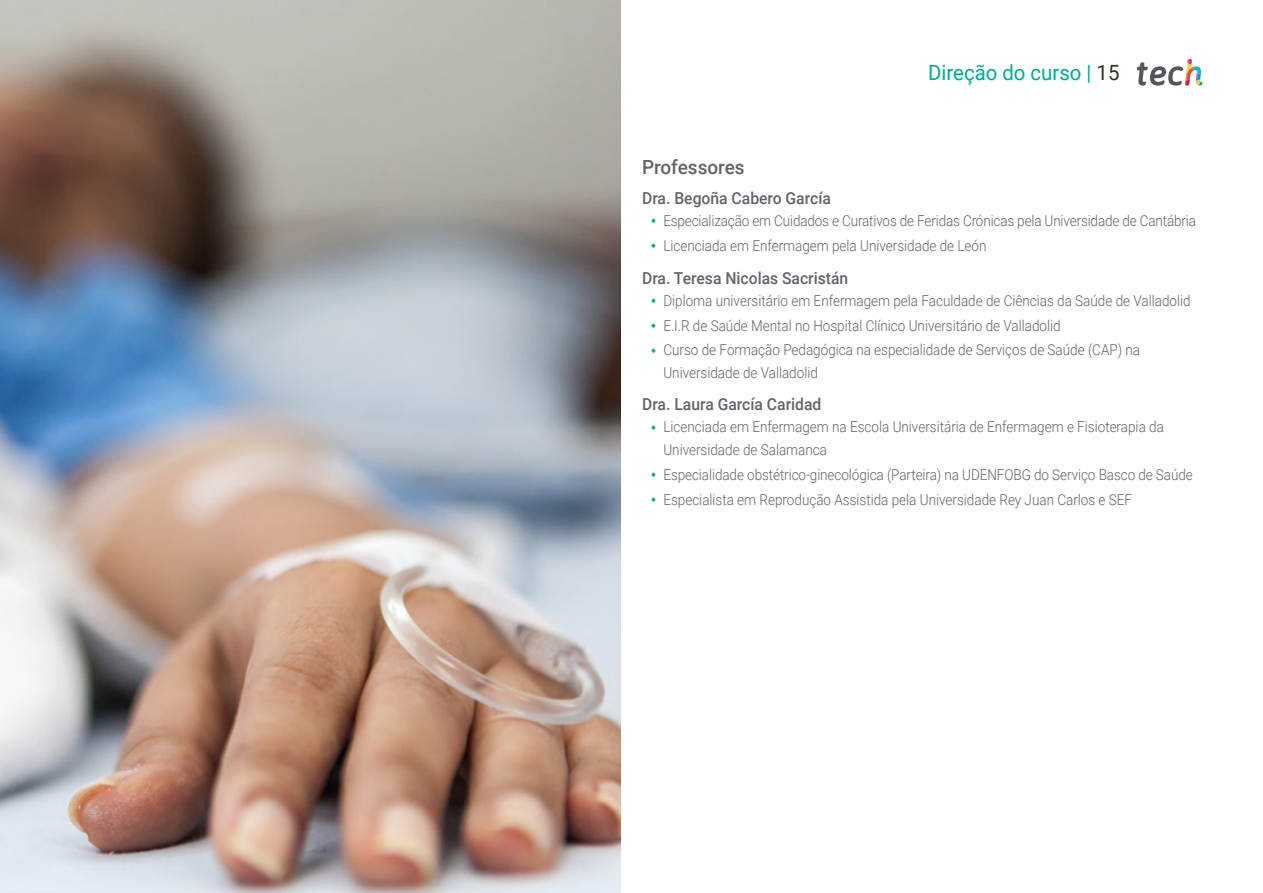
<style>
.page{position:relative;width:1263px;height:893px;background:#fff}
.page>*{position:absolute;margin:0;border:0;box-sizing:border-box;transform-origin:0 0}
.t1{font:21px "Roboto";color:#00a996}
.t2{font:500 19.5px "Roboto";color:#61646a}
.t3{font:500 16.5px "Roboto";color:#61646a;scale:.95 1}
.t4{font:300 15px/25px "Roboto";color:#61646a;scale:.9 1}
.s1{color:#312e20}
</style>
<div class="page">
<svg style="left:1137px;top:59px;width:65px;height:27px"></svg>
<img style="left:0;top:0;width:621px;height:893px">
<h1 class="t1" style="left:928px;top:57px;width:193px">Direção do curso | <span class="s1">15</span></h1>
<h2 class="t2" style="left:642px;top:154px;width:104px">Professores</h2>
<p class="t3" style="left:642px;top:186px;width:200px">Dra. Begoña Cabero García</p>
<p class="t4" style="left:663px;top:208px;width:593px">Especialização em Cuidados e Curativos de Feridas Crónicas pela Universidade de Cantábria<br>Licenciada em Enfermagem pela Universidade de León</p>
<p class="t3" style="left:642px;top:266px;width:219px">Dra. Teresa Nicolas Sacristán</p>
<p class="t4" style="left:663px;top:288px;width:587px;line-height:24.6px">Diploma universitário em Enfermagem pela Faculdade de Ciências da Saúde de Valladolid<br>E.I.R de Saúde Mental no Hospital Clínico Universitário de Valladolid<br>Curso de Formação Pedagógica na especialidade de Serviços de Saúde (CAP) na</p>
<p class="t4" style="left:663px;top:359px;width:173px">Universidade de Valladolid</p>
<p class="t3" style="left:642px;top:393px;width:190px">Dra. Laura García Caridad</p>
<p class="t4" style="left:663px;top:415px;width:558px;line-height:22.5px">Licenciada em Enfermagem na Escola Universitária de Enfermagem e Fisioterapia da<br>Universidade de Salamanca</p>
<p class="t4" style="left:663px;top:461px;width:590px">Especialidade obstétrico-ginecológica (Parteira) na UDENFOBG do Serviço Basco de Saúde<br>Especialista em Reprodução Assistida pela Universidade Rey Juan Carlos e SEF</p>
</div>
